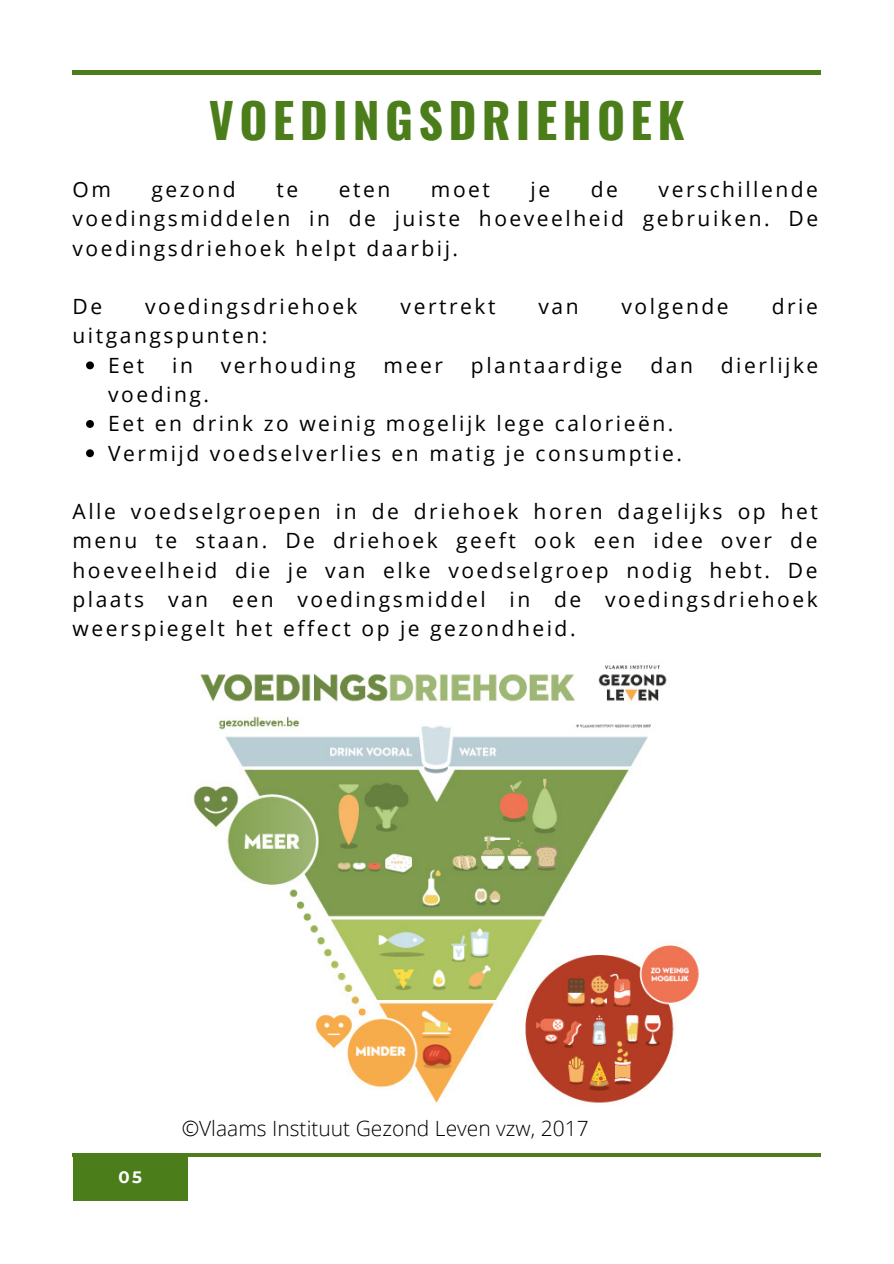
<style>
.page{position:relative;width:894px;height:1264px;background:#fff}
.page>*{position:absolute;margin:0;border:0;box-sizing:border-box;transform-origin:0 0}
.t1{font:700 48px "Oswald";letter-spacing:.11em;color:#4b7e1b}
.t2{font:21px/29.2px "Open Sans";letter-spacing:.12em;color:#000;text-align:justify}
.t3{font:300 21px "Open Sans";color:#000}
.t4{font:700 16.5px "Montserrat";color:#fff}
</style>
<div class="page">
<img style="left:193px;top:665px;width:506px;height:438px">
<svg style="left:86px;top:361px;width:8px;height:8px"></svg>
<svg style="left:86px;top:420px;width:8px;height:8px"></svg>
<svg style="left:86px;top:449px;width:8px;height:8px"></svg>
<hr style="left:72px;top:1153px;width:748px;height:3px;background:#4b7e1b">
<div style="left:72px;top:1153px;width:115px;height:46px;background:#4b7e1b"></div>
<hr style="left:72px;top:71px;width:748px;height:3px;background:#4b7e1b">
<h1 class="t1" style="left:209px;top:82px;width:477px">VOEDINGSDRIEHOEK</h1>
<p class="t2" style="left:72px;top:174px;width:747px;text-indent:586px">verschillende voedingsmiddelen in de juiste hoeveelheid gebruiken. De voedingsdriehoek helpt daarbij.</p>
<p class="t2" style="left:72px;top:291px;width:31px">De</p>
<p class="t2" style="left:145px;top:291px;width:214px">voedingsdriehoek</p>
<p class="t2" style="left:400px;top:291px;width:96px">vertrekt</p>
<p class="t2" style="left:538px;top:291px;width:42px">van</p>
<p class="t2" style="left:621px;top:291px;width:109px">volgende</p>
<p class="t2" style="left:771px;top:291px;width:48px">drie</p>
<p class="t2" style="left:72px;top:320px;width:196px">uitgangspunten:</p>
<p class="t2" style="left:72px;top:174px;width:40px">Om</p>
<p class="t2" style="left:151px;top:174px;width:86px">gezond</p>
<p class="t2" style="left:276px;top:174px;width:23px">te</p>
<p class="t2" style="left:339px;top:174px;width:53px">eten</p>
<p class="t2" style="left:431px;top:174px;width:60px">moet</p>
<p class="t2" style="left:530px;top:174px;width:21px">je</p>
<p class="t2" style="left:590px;top:174px;width:29px">de</p>
<p class="t2" style="left:108px;top:350px;width:37px">Eet</p>
<p class="t2" style="left:172px;top:350px;width:22px">in</p>
<p class="t2" style="left:221px;top:350px;width:136px">verhouding</p>
<p class="t2" style="left:383px;top:350px;width:61px">meer</p>
<p class="t2" style="left:471px;top:350px;width:153px">plantaardige</p>
<p class="t2" style="left:650px;top:350px;width:44px">dan</p>
<p class="t2" style="left:720px;top:350px;width:99px">dierlijke</p>
<p class="t2" style="left:108px;top:379px;width:575px;text-align:left">voeding.<br>Eet en drink zo weinig mogelijk lege calorieën.<br>Vermijd voedselverlies en matig je consumptie.</p>
<p class="t2" style="left:72px;top:496px;width:746px">Alle voedselgroepen in de driehoek horen dagelijks op het menu te staan. De driehoek geeft ook een idee over de hoeveelheid die je van elke voedselgroep nodig hebt. De plaats van een voedingsmiddel in de voedingsdriehoek weerspiegelt het effect op je gezondheid.</p>
<p class="t4" style="left:119px;top:1167px;width:25px">05</p>
<p class="t3" style="left:182px;top:1113px;width:408px">©Vlaams Instituut Gezond Leven vzw, 2017</p>
</div>
